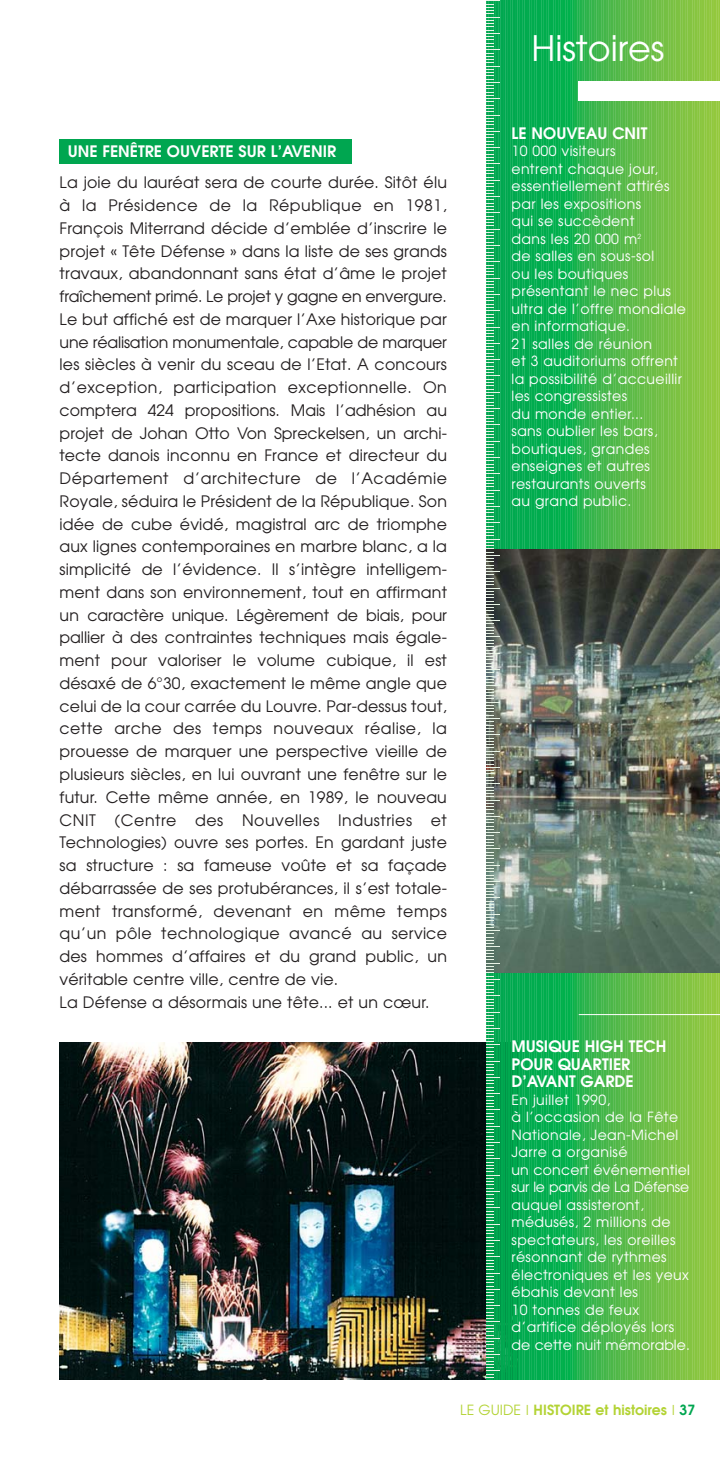
<style>
.page{position:relative;width:720px;height:1464px;background:#fff}
.page>*{position:absolute;margin:0;border:0;box-sizing:border-box;transform-origin:0 0}
.t1{font:35px "Avant Garde";color:#fff}
.t2{font:15.75px/22.8px "Avant Garde";letter-spacing:.01em;color:#231f20}
.t3{font:600 15.75px/17.5px "Avant Garde";color:#fff}
.t4{font:14px/17.5px "Avant Garde";letter-spacing:.03em;color:#fff}
.t5{font:600 14px "Avant Garde";color:#b3d334}
.s1{font-weight:400}
.s2{font-family:"Helvetica";font-weight:300}
.s3{color:#00a650}
</style>
<div class="page">
<img style="left:60px;top:1042px;width:426px;height:337px">
<div style="left:60px;top:139px;width:291px;height:25px;background:#00a650"></div>
<svg style="left:498px;top:0;width:5px;height:1379px;fill:#00a850"></svg>
<hr style="left:502px;top:0;width:4px;height:1379px;background:#00a850">
<div style="left:505px;top:0;width:5px;height:1379px;background:#00a84f"></div>
<svg style="left:507px;top:0;width:2px;height:1379px"></svg>
<svg style="left:510px;top:0;width:5px;height:1379px;fill:#00a94f"></svg>
<hr style="left:514px;top:0;width:4px;height:1379px;background:#00aa4f">
<div style="left:517px;top:0;width:5px;height:1379px;background:#00aa4f"></div>
<svg style="left:519px;top:0;width:2px;height:1379px;fill:#12aa55"></svg>
<svg style="left:522px;top:0;width:5px;height:1379px"></svg>
<hr style="left:526px;top:0;width:4px;height:1379px;background:#00ab4e">
<div style="left:529px;top:0;width:5px;height:1379px;background:#00ac4e"></div>
<svg style="left:531px;top:0;width:2px;height:1379px;fill:#14ac54"></svg>
<svg style="left:534px;top:0;width:5px;height:1379px"></svg>
<hr style="left:538px;top:0;width:4px;height:1379px;background:#00ad4e">
<div style="left:541px;top:0;width:5px;height:1379px;background:#00ad4d"></div>
<svg style="left:543px;top:0;width:2px;height:1379px;fill:#16ad54"></svg>
<svg style="left:546px;top:0;width:5px;height:1379px"></svg>
<hr style="left:550px;top:0;width:4px;height:1379px;background:#00ae4d">
<div style="left:553px;top:0;width:5px;height:1379px;background:#00af4d"></div>
<svg style="left:555px;top:0;width:2px;height:1379px"></svg>
<svg style="left:558px;top:0;width:5px;height:1379px"></svg>
<hr style="left:562px;top:0;width:4px;height:1379px;background:#00b04c">
<div style="left:565px;top:0;width:5px;height:1379px;background:#00b14c"></div>
<svg style="left:567px;top:0;width:2px;height:1379px"></svg>
<div style="left:570px;top:0;width:5px;height:1379px;background:#03b14c"></div>
<div style="left:572px;top:0;width:5px;height:1379px;background:#0cb14b"></div>
<hr style="left:574px;top:0;width:4px;height:1379px;background:#18b24b">
<hr style="left:576px;top:0;width:4px;height:1379px;background:#1cb24b">
<div style="left:577px;top:0;width:5px;height:1379px;background:#20b24b"></div>
<svg style="left:579px;top:0;width:2px;height:1379px;fill:#35b25b"></svg>
<hr style="left:581px;top:0;width:4px;height:1379px;background:#27b34b">
<div style="left:584px;top:0;width:5px;height:1379px;background:#2db34a"></div>
<svg style="left:588px;top:0;width:4px;height:1379px;fill:#32b44a"></svg>
<svg style="left:591px;top:0;width:2px;height:1379px;fill:#48b459"></svg>
<hr style="left:593px;top:0;width:4px;height:1379px;background:#39b54a">
<div style="left:596px;top:0;width:5px;height:1379px;background:#3db549"></div>
<hr style="left:598px;top:0;width:4px;height:1379px;background:#44b550">
<svg style="left:600px;top:0;width:4px;height:1379px"></svg>
<svg style="left:603px;top:0;width:2px;height:1379px;fill:#4fb659"></svg>
<hr style="left:605px;top:0;width:4px;height:1379px;background:#47b649">
<div style="left:608px;top:0;width:5px;height:1379px;background:#4bb749"></div>
<hr style="left:610px;top:0;width:4px;height:1379px;background:#4eb752">
<svg style="left:612px;top:0;width:4px;height:1379px;fill:#4eb748"></svg>
<svg style="left:615px;top:0;width:2px;height:1379px"></svg>
<hr style="left:617px;top:0;width:4px;height:1379px;background:#52b848">
<div style="left:620px;top:0;width:5px;height:1379px;background:#55b947"></div>
<hr style="left:622px;top:0;width:4px;height:1379px;background:#55b951">
<svg style="left:624px;top:0;width:4px;height:1379px;fill:#58b947"></svg>
<svg style="left:627px;top:0;width:2px;height:1379px"></svg>
<hr style="left:629px;top:0;width:4px;height:1379px;background:#5cba47">
<div style="left:632px;top:0;width:5px;height:1379px;background:#5fbb46"></div>
<hr style="left:634px;top:0;width:4px;height:1379px;background:#5fbb51">
<svg style="left:636px;top:0;width:4px;height:1379px;fill:#62bb46"></svg>
<svg style="left:639px;top:0;width:2px;height:1379px"></svg>
<hr style="left:641px;top:0;width:4px;height:1379px;background:#65bc46">
<div style="left:644px;top:0;width:5px;height:1379px;background:#68bd45"></div>
<hr style="left:646px;top:0;width:4px;height:1379px;background:#68bd51">
<svg style="left:648px;top:0;width:4px;height:1379px;fill:#6abd45"></svg>
<svg style="left:651px;top:0;width:2px;height:1379px"></svg>
<hr style="left:653px;top:0;width:4px;height:1379px;background:#6ebe44">
<div style="left:656px;top:0;width:5px;height:1379px;background:#70bf44"></div>
<svg style="left:658px;top:0;width:2px;height:1379px"></svg>
<div style="left:661px;top:0;width:5px;height:1379px;background:#74c044"></div>
<svg style="left:663px;top:0;width:2px;height:1379px"></svg>
<svg style="left:666px;top:0;width:5px;height:1379px;fill:#76c044"></svg>
<svg style="left:670px;top:0;width:2px;height:1379px"></svg>
<svg style="left:672px;top:0;width:4px;height:1379px;fill:#7bc143"></svg>
<svg style="left:675px;top:0;width:2px;height:1379px"></svg>
<hr style="left:677px;top:0;width:4px;height:1379px;background:#7ec242">
<div style="left:680px;top:0;width:5px;height:1379px;background:#80c342"></div>
<svg style="left:682px;top:0;width:2px;height:1379px"></svg>
<div style="left:685px;top:0;width:5px;height:1379px;background:#83c441"></div>
<svg style="left:687px;top:0;width:2px;height:1379px"></svg>
<svg style="left:690px;top:0;width:5px;height:1379px;fill:#85c441"></svg>
<svg style="left:694px;top:0;width:2px;height:1379px"></svg>
<svg style="left:696px;top:0;width:4px;height:1379px;fill:#89c540"></svg>
<svg style="left:699px;top:0;width:2px;height:1379px"></svg>
<hr style="left:701px;top:0;width:4px;height:1379px;background:#8cc63f">
<div style="left:704px;top:0;width:5px;height:1379px;background:#8ec73f"></div>
<svg style="left:706px;top:0;width:2px;height:1379px"></svg>
<div style="left:709px;top:0;width:5px;height:1379px;background:#91c83e"></div>
<svg style="left:711px;top:0;width:2px;height:1379px"></svg>
<svg style="left:714px;top:0;width:5px;height:1379px;fill:#94c93d"></svg>
<div style="left:578px;top:81px;width:141px;height:20px;background:#fff"></div>
<img style="left:499px;top:550px;width:220px;height:422px">
<svg style="left:486px;top:0;width:13px;height:1378px"></svg>
<hr style="left:578px;top:1014px;width:141px;height:1px;background:#fff">
<h1 class="t1" style="left:531px;top:36px;width:134px">Histoires</h1>
<p class="t3" style="left:68px;top:144px;width:270px">UNE FENÊTRE OUVERTE SUR L’AVENIR</p>
<p class="t2" style="left:60px;top:173px;width:389px">La joie du lauréat sera de courte durée. Sitôt élu à la Présidence de la République en 1981, François Miterrand décide d’emblée d’inscrire le projet « Tête Défense » dans la liste de ses grands travaux, abandonnant sans état d’âme le projet fraîchement primé. Le projet y gagne en envergure.<br>Le but affiché est de marquer l’Axe historique par une réalisation monumentale, capable de marquer les siècles à venir du sceau de l’Etat. A concours d’exception, participation exceptionnelle. On comptera 424 propositions. Mais l’adhésion au projet de Johan Otto Von Spreckelsen, un archi&shy;tecte danois inconnu en France et directeur du Département d’architecture de l’Académie Royale, séduira le Président de la République. Son idée de cube évidé, magistral arc de triomphe aux lignes contemporaines en marbre blanc, a la simplicité de l’évidence. Il s’intègre intelligem&shy;ment dans son environnement, tout en affirmant un caractère unique. Légèrement de biais, pour pallier à des contraintes techniques mais égale&shy;ment pour valoriser le volume cubique, il est désaxé de 6°30, exactement le même angle que celui de la cour carrée du Louvre. Par-dessus tout, cette arche des temps nouveaux réalise, la prouesse de marquer une perspective vieille de plusieurs siècles, en lui ouvrant une fenêtre sur le futur. Cette même année, en 1989, le nouveau CNIT (Centre des Nouvelles Industries et Technologies) ouvre ses portes. En gardant juste sa structure : sa fameuse voûte et sa façade débarrassée de ses protubérances, il s’est totale&shy;ment transformé, devenant en même temps qu’un pôle technologique avancé au service des hommes d’affaires et du grand public, un véritable centre ville, centre de vie.<br>La Défense a désormais une tête... et un cœur.</p>
<p class="t3" style="left:511px;top:126px;width:137px">LE NOUVEAU CNIT</p>
<p class="t4" style="left:511px;top:144px;width:176px">10 000 visiteurs<br>entrent chaque jour, essentiellement attirés par les expositions<br>qui se succèdent<br>dans les 20 000 m<sup>2<br></sup>de salles en sous-sol<br>ou les boutiques présentant le nec plus ultra de l’offre mondiale en informatique.<br>21 salles de réunion<br>et 3 auditoriums offrent la possibilité d’accueillir les congressistes<br>du monde entier...<br>sans oublier les bars, boutiques, grandes enseignes et autres restaurants ouverts<br>au grand public.</p>
<p class="t3" style="left:511px;top:1039px;width:156px">MUSIQUE HIGH TECH<br>POUR QUARTIER<br>D’AVANT GARDE</p>
<p class="t4" style="left:511px;top:1092px;width:180px">En juillet 1990,<br>à l’occasion de la Fête<br>Nationale, Jean-Michel<br>Jarre a organisé<br>un concert événementiel sur le parvis de La Défense auquel assisteront, médusés, 2 millions de spectateurs, les oreilles résonnant de rythmes électroniques et les yeux ébahis devant les<br>10 tonnes de feux d’artifice déployés lors de cette nuit mémorable.</p>
<p class="t5" style="left:460px;top:1404px;width:236px"><span class="s1">LE GUIDE</span> <span class="s2">I</span> HISTOIRE et histoires <span class="s2">I</span> <span class="s3">37</span></p>
</div>
